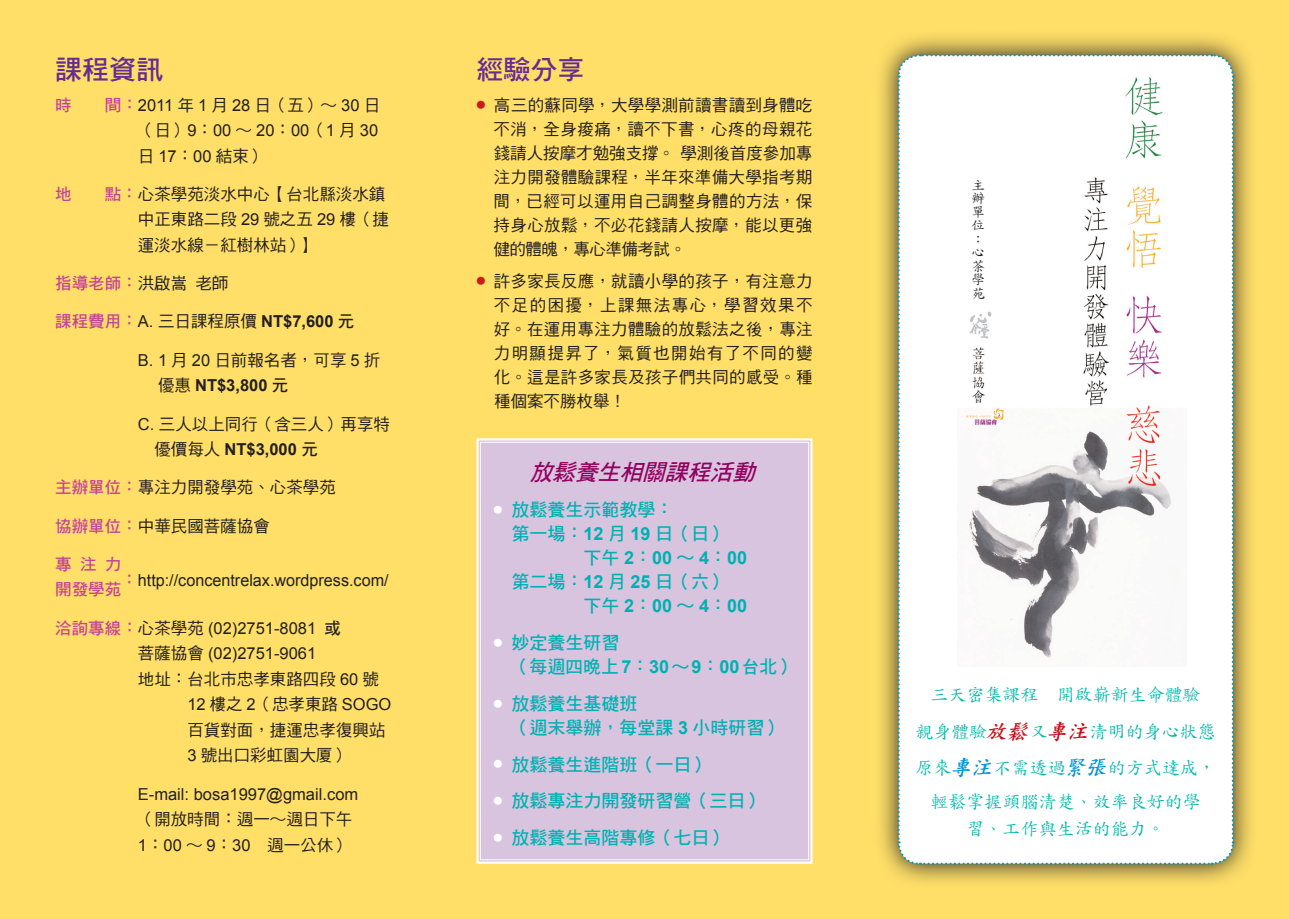
<style>
.page{position:relative;width:1289px;height:919px;background:#fff}
.page>*{position:absolute;margin:0;border:0;box-sizing:border-box;transform-origin:0 0}
.t1{font:27px "DF Hei Std W7";color:#652d91}
.t2{font:italic 22.5px "DF Hei Std W7";color:#930160}
.t3{font:18px/24px "DF Hei Std W7";color:#00b1b2}
.t4{font:18px/35.5px "DF Kai Shu Std W5";color:#03b9ab;text-align:center}
.t5{font:700 18px "Arial";color:#00b1b2}
.t6{font:16.5px/24px "DF Hei Std W5";color:#231f20}
.t7{font:16.5px/25.5px "Arial";color:#231f20;text-align:right}
.t8{font:700 16.5px "Arial";color:#231f20}
.t9{font:16.5px/25.5px "DF Hei Std W7";color:#c44399}
.t10{font:13.5px/13.5px "DF Kai Shu Std W5";color:#231f20}
.s1{font-family:"DF Hei Std W7";color:#c44399}
.s2{font-family:"DF Hei Std W5"}
.s3{font-family:"Arial"}
.s4{font-family:"DF Hei Std W5";color:#231f20}
.s5{font-family:"DF Hei Std W7";font-weight:400;color:#c44399}
.s6{font-weight:400}
.s7{font-family:"DF Hei Std W5";font-weight:400}
.s8{font-family:"DF Hei Std W7";font-weight:400}
.s9{font-family:"DF Hei Std W7"}
.s10{font-family:"Arial";font-weight:700}
.s11{font-family:"DF Kai Shu Std W7";font-style:italic;font-size:21px;color:#c4121a}
.s12{font-family:"DF Kai Shu Std W7";font-style:italic;font-size:21px;color:#0095d9}
</style>
<div class="page">
<div style="left:0;top:0;width:1288px;height:918px;background:#ffdf68"></div>
<svg style="left:880px;top:36px;width:371px;height:847px"></svg>
<div style="left:896px;top:53px;width:338px;height:812px;background:#fff"></div>
<div style="left:476px;top:438px;width:337px;height:426px;background:#d8c4df"></div>
<div style="left:480px;top:442px;width:329px;height:418px;border:1px solid #fff"></div>
<img style="left:957px;top:74px;width:229px;height:592px">
<div style="left:964px;top:178px;width:27px;height:124px;background:#fff"></div>
<h1 class="t1" style="left:55px;top:54px;width:110px">課程資訊</h1>
<p class="t9" style="left:55px;top:92px;width:18px">時</p>
<p class="t7" style="left:105px;top:92px;width:277px"><span class="s1">間：</span>2011 <span class="s2">年</span> 1 <span class="s2">月</span> 28 <span class="s2">日（五）∼</span> 30 <span class="s2">日（日）</span>9<span class="s2">：</span>00 <span class="s2">∼</span> 20<span class="s2">：</span>00<span class="s2">（</span>1 <span class="s2">月</span> 30</p>
<p class="t6" style="left:138px;top:143px;width:129px">日 <span class="s3">17</span>：<span class="s3">00</span> 結束）</p>
<p class="t9" style="left:55px;top:181px;width:18px">地</p>
<p class="t6" style="left:138px;top:181px;width:253px;line-height:25.5px;text-indent:-33px"><span class="s1">點：</span>心茶學苑淡水中心【台北縣淡水鎮中正東路二段 <span class="s3">29</span> 號之五 <span class="s3">29</span> 樓（捷運淡水線－紅樹林站）】</p>
<p class="t9" style="left:55px;top:270px;width:175px">指導老師：<span class="s4">洪啟嵩老師</span></p>
<p class="t8" style="left:55px;top:310px;width:300px"><span class="s5">課程費用：</span><span class="s6">A.</span> <span class="s7">三日課程原價</span> NT$7,600 <span class="s8">元</span></p>
<p class="t6" style="left:138px;top:347px;width:244px"><span class="s3">B. 1</span> 月 <span class="s3">20</span> 日前報名者，可享 <span class="s3">5</span> 折</p>
<p class="t8" style="left:158px;top:374px;width:132px"><span class="s7">優惠</span> NT$3,800 <span class="s8">元</span></p>
<p class="t6" style="left:138px;top:411px;width:254px"><span class="s3">C.</span> 三人以上同行（含三人）再享特</p>
<p class="t8" style="left:154px;top:438px;width:165px"><span class="s7">優價每人</span> NT$3,000 <span class="s8">元</span></p>
<p class="t6" style="left:55px;top:475px;width:282px"><span class="s1">主辦單位：</span>專注力開發學苑、心茶學苑</p>
<p class="t6" style="left:55px;top:513px;width:216px"><span class="s1">協辦單位：</span>中華民國菩薩協會</p>
<p class="t9" style="left:55px;top:551px;width:67px">專注力開發學苑</p>
<p class="t7" style="left:121px;top:568px;width:269px"><span class="s1">：</span>http://concentrelax.wordpress.com/</p>
<p class="t7" style="left:138px;top:615px;width:205px;text-align:left;text-indent:-83px"><span class="s1">洽詢專線：</span><span class="s2">心茶學苑</span> (02)2751-8081 <span class="s9">或</span><span class="s2">菩薩協會</span> (02)2751-9061</p>
<p class="t6" style="left:138px;top:666px;width:243px">地址：台北市忠孝東路四段 <span class="s3">60</span> 號</p>
<p class="t7" style="left:187px;top:691px;width:205px">12 <span class="s2">樓之</span> 2<span class="s2">（忠孝東路</span> SOGO</p>
<p class="t6" style="left:187px;top:716px;width:200px;line-height:25.5px">百貨對面，捷運忠孝復興站<br><span class="s3">3</span> 號出口彩虹園大厦）</p>
<p class="t7" style="left:138px;top:781px;width:222px">E-mail: bosa1997@gmail.com</p>
<p class="t6" style="left:138px;top:806px;width:216px;line-height:25.5px">（開放時間：週一∼週日下午<br><span class="s3">1</span>：<span class="s3">00</span> ∼ <span class="s3">9</span>：<span class="s3">30</span> 週一公休）</p>
<h1 class="t1" style="left:476px;top:54px;width:109px">經驗分享</h1>
<p class="t6" style="left:493px;top:92px;width:320px;text-align:justify;text-indent:-17px"><sup>●</sup> 高三的蘇同學，大學學測前讀書讀到身體吃不消，全身痠痛，讀不下書，心疼的母親花錢請人按摩才勉強支撐。學測後首度參加專注力開發體驗課程，半年來準備大學指考期間，已經可以運用自己調整身體的方法，保持身心放鬆，不必花錢請人按摩，能以更強健的體魄，專心準備考試。</p>
<p class="t6" style="left:494px;top:269px;width:320px;text-align:justify;text-indent:-17px"><sup>●</sup> 許多家長反應，就讀小學的孩子，有注意力不足的困擾，上課無法專心，學習效果不好。在運用專注力體驗的放鬆法之後，專注力明顯提昇了，氣質也開始有了不同的變化。這是許多家長及孩子們共同的感受。種種個案不勝枚舉！</p>
<h2 class="t2" style="left:530px;top:459px;width:233px">放鬆養生相關課程活動</h2>
<p class="t3" style="left:511px;top:497px;width:217px;text-indent:-18px"><sup>●</sup> 放鬆養生示範教學：<br>第一場：<span class="s10">12</span> 月 <span class="s10">19</span> 日（日）</p>
<p class="t5" style="left:583px;top:546px;width:165px"><span class="s8">下午</span> 2<span class="s8">：</span>00 <span class="s8">∼</span> 4<span class="s8">：</span>00</p>
<p class="t3" style="left:511px;top:569px;width:217px">第二場：<span class="s10">12</span> 月 <span class="s10">25</span> 日（六）</p>
<p class="t5" style="left:583px;top:593px;width:165px"><span class="s8">下午</span> 2<span class="s8">：</span>00 <span class="s8">∼</span> 4<span class="s8">：</span>00</p>
<p class="t3" style="left:511px;top:630px;width:285px;text-indent:-18px"><sup>●</sup> 妙定養生研習<br>（每週四晚上<span class="s10">7</span>：<span class="s10">30</span>∼<span class="s10">9</span>：<span class="s10">00</span>台北）</p>
<p class="t3" style="left:511px;top:691px;width:273px;text-indent:-18px"><sup>●</sup> 放鬆養生基礎班<br>（週末舉辦，每堂課 <span class="s10">3</span> 小時研習）</p>
<p class="t3" style="left:493px;top:751px;width:217px"><sup>●</sup> 放鬆養生進階班（一日）</p>
<p class="t3" style="left:493px;top:788px;width:271px"><sup>●</sup> 放鬆專注力開發研習營（三日）</p>
<p class="t3" style="left:493px;top:825px;width:235px"><sup>●</sup> 放鬆養生高階專修（七日）</p>
<p class="t10" style="left:971px;top:178px;width:15px">主辦單位：心茶學苑</p>
<p class="t4" style="left:915px;top:676px;width:302px">三天密集課程 開啟嶄新生命體驗<br>親身體驗<span class="s11">放鬆</span>又<span class="s11">專注</span>清明的身心狀態原來<span class="s12">專注</span>不需透過<span class="s12">緊張</span>的方式達成，輕鬆掌握頭腦清楚、效率良好的學</p>
<p class="t4" style="left:966px;top:810px;width:199px">習、工作與生活的能力。</p>
</div>
